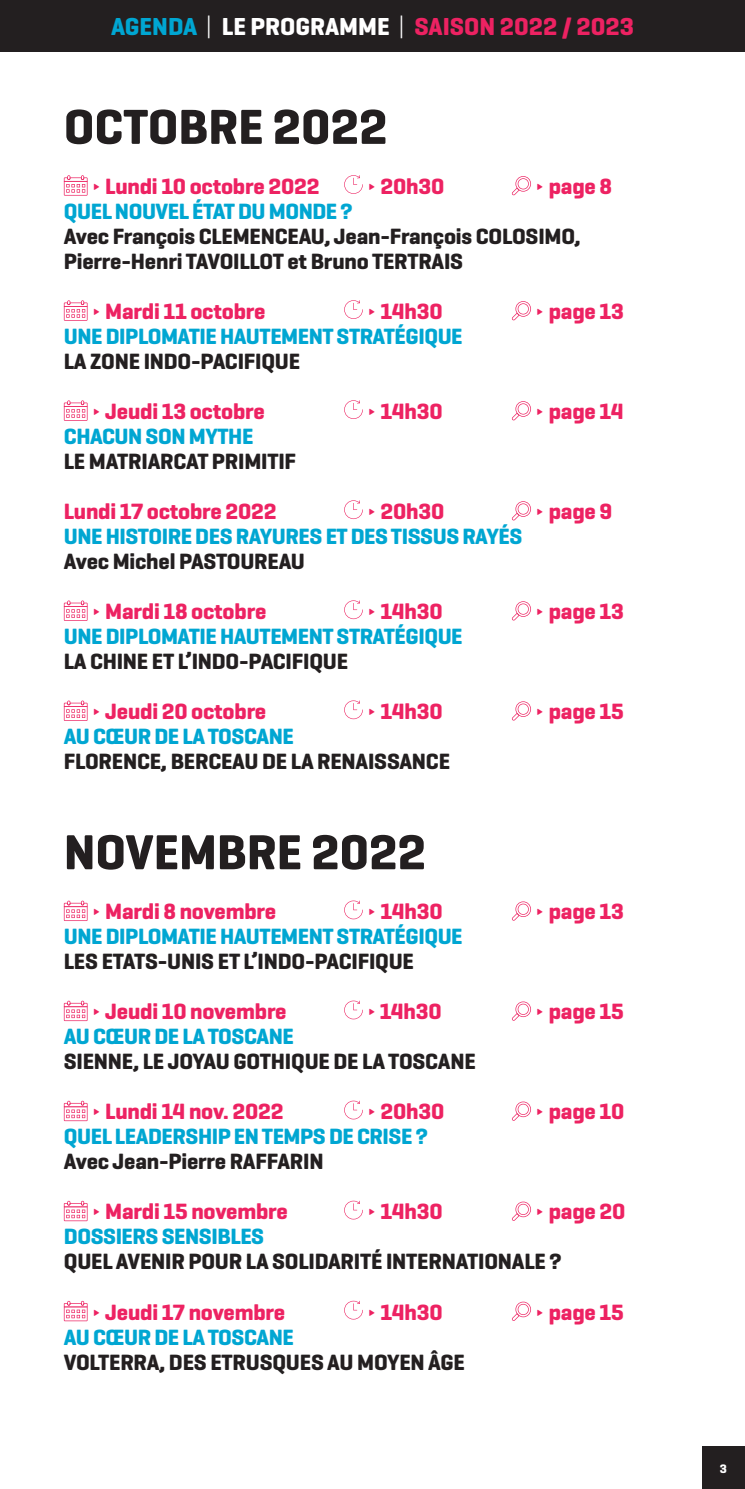
<style>
.page{position:relative;width:745px;height:1489px;background:#fff}
.page>*{position:absolute;margin:0;border:0;box-sizing:border-box;transform-origin:0 0}
.t1{font:700 50px "Geogrotesque";color:#231f20}
.t2{font:700 25px "Geogrotesque";color:#ed2262}
.t3{font:700 22.5px/25px "Geogrotesque";letter-spacing:-.01em;color:#231f20}
.t4{font:700 22.5px "Geogrotesque";letter-spacing:-.01em;color:#ed2262}
.t5{font:700 22.5px "Geogrotesque";letter-spacing:-.02em;color:#00a6d2}
.t6{font:700 12.5px "Geogrotesque";color:#fff}
.s1{color:#00a6d2}
.s2{font-weight:300;color:#fff}
.s3{color:#fff}
.s4{font-weight:400}
</style>
<div class="page">
<div style="left:0;top:0;width:744px;height:52px;background:#231f20"></div>
<svg style="left:64px;top:175px;width:23px;height:21px"></svg>
<svg style="left:344px;top:175px;width:18px;height:19px"></svg>
<svg style="left:511px;top:176px;width:19px;height:19px"></svg>
<svg style="left:64px;top:300px;width:23px;height:21px"></svg>
<svg style="left:344px;top:300px;width:18px;height:19px"></svg>
<svg style="left:511px;top:301px;width:19px;height:19px"></svg>
<svg style="left:64px;top:400px;width:23px;height:21px"></svg>
<svg style="left:344px;top:400px;width:18px;height:19px"></svg>
<svg style="left:511px;top:401px;width:19px;height:19px"></svg>
<svg style="left:344px;top:500px;width:18px;height:19px"></svg>
<svg style="left:511px;top:501px;width:19px;height:19px"></svg>
<svg style="left:64px;top:600px;width:23px;height:21px"></svg>
<svg style="left:344px;top:600px;width:18px;height:19px"></svg>
<svg style="left:511px;top:601px;width:19px;height:19px"></svg>
<svg style="left:64px;top:700px;width:23px;height:21px"></svg>
<svg style="left:344px;top:700px;width:18px;height:19px"></svg>
<svg style="left:511px;top:701px;width:19px;height:19px"></svg>
<svg style="left:64px;top:900px;width:23px;height:21px"></svg>
<svg style="left:344px;top:900px;width:18px;height:19px"></svg>
<svg style="left:511px;top:901px;width:19px;height:19px"></svg>
<svg style="left:64px;top:1000px;width:23px;height:21px"></svg>
<svg style="left:344px;top:1000px;width:18px;height:19px"></svg>
<svg style="left:511px;top:1001px;width:19px;height:19px"></svg>
<svg style="left:64px;top:1100px;width:23px;height:21px"></svg>
<svg style="left:344px;top:1100px;width:18px;height:19px"></svg>
<svg style="left:512px;top:1101px;width:18px;height:19px"></svg>
<svg style="left:64px;top:1200px;width:23px;height:21px"></svg>
<svg style="left:344px;top:1200px;width:18px;height:19px"></svg>
<svg style="left:512px;top:1201px;width:18px;height:19px"></svg>
<svg style="left:64px;top:1300px;width:23px;height:21px"></svg>
<svg style="left:344px;top:1300px;width:18px;height:19px"></svg>
<svg style="left:511px;top:1301px;width:19px;height:19px"></svg>
<div style="left:701px;top:1446px;width:43px;height:42px;background:#231f20"></div>
<p class="t2" style="left:111px;top:11px;width:524px"><span class="s1">AGENDA</span> <span class="s2">|</span> <span class="s3">LE PROGRAMME</span> <span class="s2">|</span> SAISON 2022 / 2023</p>
<h1 class="t1" style="left:64px;top:96px;width:325px">OCTOBRE 2022</h1>
<p class="t4" style="left:92px;top:172px;width:229px"><span class="s4">∂</span> Lundi 10 octobre 2022</p>
<p class="t4" style="left:367px;top:172px;width:78px"><span class="s4">∂</span> 20h30</p>
<p class="t4" style="left:535px;top:172px;width:78px"><span class="s4">∂</span> page 8</p>
<p class="t5" style="left:64px;top:197px;width:290px">QUEL NOUVEL ÉTAT DU MONDE ?</p>
<p class="t3" style="left:64px;top:224px;width:518px">Avec François CLEMENCEAU, Jean-François COLOSIMO,<br>Pierre-Henri TAVOILLOT et Bruno TERTRAIS</p>
<p class="t4" style="left:92px;top:297px;width:175px"><span class="s4">∂</span> Mardi 11 octobre</p>
<p class="t4" style="left:367px;top:297px;width:77px"><span class="s4">∂</span> 14h30</p>
<p class="t4" style="left:535px;top:297px;width:90px"><span class="s4">∂</span> page 13</p>
<p class="t5" style="left:64px;top:322px;width:400px">UNE DIPLOMATIE HAUTEMENT STRATÉGIQUE</p>
<p class="t3" style="left:64px;top:349px;width:238px">LA ZONE INDO-PACIFIQUE</p>
<p class="t4" style="left:92px;top:397px;width:174px"><span class="s4">∂</span> Jeudi 13 octobre</p>
<p class="t4" style="left:367px;top:397px;width:77px"><span class="s4">∂</span> 14h30</p>
<p class="t4" style="left:535px;top:397px;width:89px"><span class="s4">∂</span> page 14</p>
<p class="t5" style="left:64px;top:422px;width:191px">CHACUN SON MYTHE</p>
<p class="t3" style="left:64px;top:449px;width:234px">LE MATRIARCAT PRIMITIF</p>
<p class="t4" style="left:64px;top:497px;width:214px">Lundi 17 octobre 2022</p>
<p class="t4" style="left:367px;top:497px;width:78px"><span class="s4">∂</span> 20h30</p>
<p class="t4" style="left:535px;top:497px;width:78px"><span class="s4">∂</span> page 9</p>
<p class="t5" style="left:64px;top:522px;width:460px">UNE HISTOIRE DES RAYURES ET DES TISSUS RAYÉS</p>
<p class="t3" style="left:64px;top:549px;width:242px">Avec Michel PASTOUREAU</p>
<p class="t4" style="left:92px;top:597px;width:176px"><span class="s4">∂</span> Mardi 18 octobre</p>
<p class="t4" style="left:367px;top:597px;width:77px"><span class="s4">∂</span> 14h30</p>
<p class="t4" style="left:535px;top:597px;width:90px"><span class="s4">∂</span> page 13</p>
<p class="t5" style="left:64px;top:622px;width:400px">UNE DIPLOMATIE HAUTEMENT STRATÉGIQUE</p>
<p class="t3" style="left:64px;top:649px;width:285px">LA CHINE ET L’INDO-PACIFIQUE</p>
<p class="t4" style="left:92px;top:697px;width:176px"><span class="s4">∂</span> Jeudi 20 octobre</p>
<p class="t4" style="left:367px;top:697px;width:77px"><span class="s4">∂</span> 14h30</p>
<p class="t4" style="left:535px;top:697px;width:90px"><span class="s4">∂</span> page 15</p>
<p class="t5" style="left:64px;top:722px;width:231px">AU CŒUR DE LA TOSCANE</p>
<p class="t3" style="left:64px;top:749px;width:387px">FLORENCE, BERCEAU DE LA RENAISSANCE</p>
<h1 class="t1" style="left:64px;top:821px;width:363px">NOVEMBRE 2022</h1>
<p class="t4" style="left:92px;top:897px;width:185px"><span class="s4">∂</span> Mardi 8 novembre</p>
<p class="t4" style="left:367px;top:897px;width:77px"><span class="s4">∂</span> 14h30</p>
<p class="t4" style="left:535px;top:897px;width:90px"><span class="s4">∂</span> page 13</p>
<p class="t5" style="left:64px;top:922px;width:400px">UNE DIPLOMATIE HAUTEMENT STRATÉGIQUE</p>
<p class="t3" style="left:64px;top:949px;width:351px">LES ETATS-UNIS ET L’INDO-PACIFIQUE</p>
<p class="t4" style="left:92px;top:997px;width:196px"><span class="s4">∂</span> Jeudi 10 novembre</p>
<p class="t4" style="left:367px;top:997px;width:76px"><span class="s4">∂</span> 14h30</p>
<p class="t4" style="left:535px;top:997px;width:90px"><span class="s4">∂</span> page 15</p>
<p class="t5" style="left:64px;top:1022px;width:231px">AU CŒUR DE LA TOSCANE</p>
<p class="t3" style="left:64px;top:1049px;width:413px">SIENNE, LE JOYAU GOTHIQUE DE LA TOSCANE</p>
<p class="t4" style="left:92px;top:1097px;width:193px"><span class="s4">∂</span> Lundi 14 nov. 2022</p>
<p class="t4" style="left:367px;top:1097px;width:78px"><span class="s4">∂</span> 20h30</p>
<p class="t4" style="left:535px;top:1097px;width:90px"><span class="s4">∂</span> page 10</p>
<p class="t5" style="left:64px;top:1122px;width:365px">QUEL LEADERSHIP EN TEMPS DE CRISE ?</p>
<p class="t3" style="left:64px;top:1149px;width:261px">Avec Jean-Pierre RAFFARIN</p>
<p class="t4" style="left:92px;top:1197px;width:197px"><span class="s4">∂</span> Mardi 15 novembre</p>
<p class="t4" style="left:367px;top:1197px;width:77px"><span class="s4">∂</span> 14h30</p>
<p class="t4" style="left:535px;top:1197px;width:91px"><span class="s4">∂</span> page 20</p>
<p class="t5" style="left:64px;top:1222px;width:202px">DOSSIERS SENSIBLES</p>
<p class="t3" style="left:64px;top:1249px;width:499px">QUEL AVENIR POUR LA SOLIDARITÉ INTERNATIONALE ?</p>
<p class="t4" style="left:92px;top:1297px;width:194px"><span class="s4">∂</span> Jeudi 17 novembre</p>
<p class="t4" style="left:367px;top:1297px;width:77px"><span class="s4">∂</span> 14h30</p>
<p class="t4" style="left:535px;top:1297px;width:90px"><span class="s4">∂</span> page 15</p>
<p class="t5" style="left:64px;top:1322px;width:231px">AU CŒUR DE LA TOSCANE</p>
<p class="t3" style="left:64px;top:1349px;width:402px">VOLTERRA, DES ETRUSQUES AU MOYEN ÂGE</p>
<p class="t6" style="left:719px;top:1460px;width:9px">3</p>
</div>
